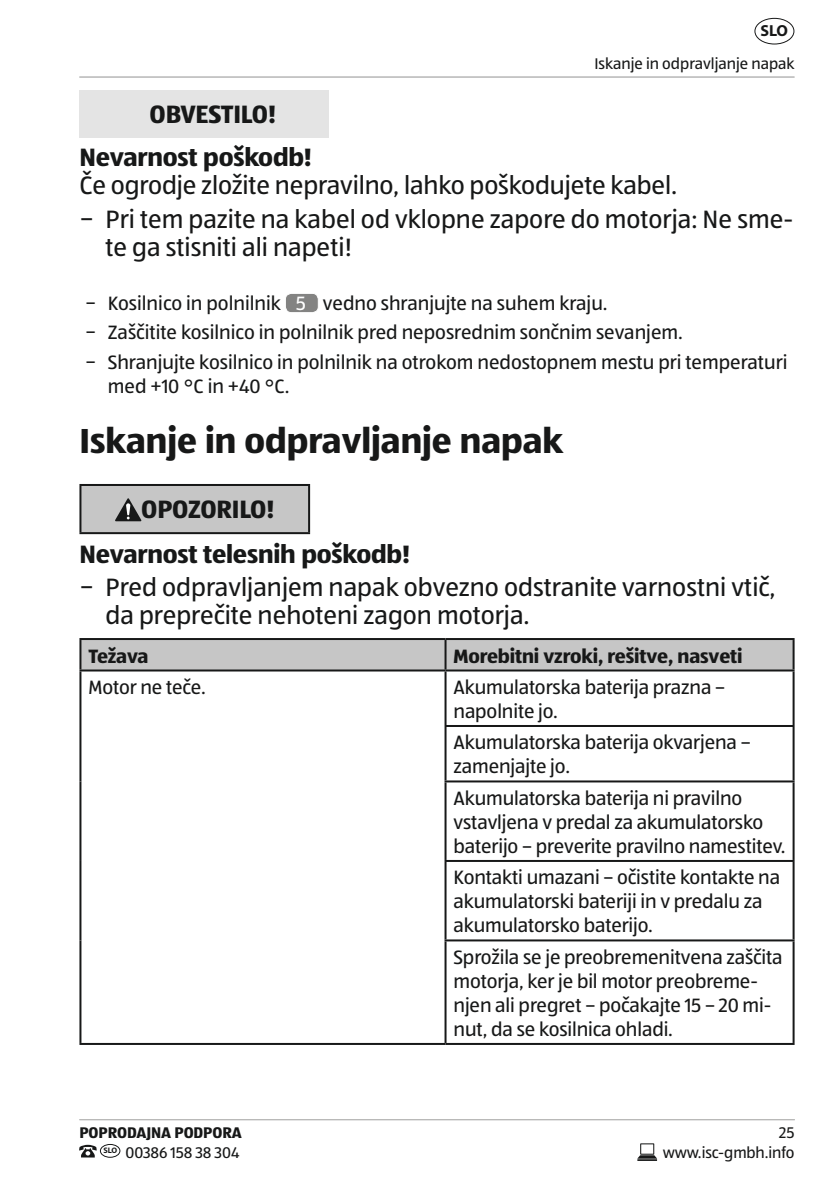
<style>
.page{position:relative;width:840px;height:1191px;background:#fff}
.page>*{position:absolute;margin:0;border:0;box-sizing:border-box;transform-origin:0 0}
.t1{font:700 36px "ALDISUEDOT";color:#171818}
.t2{font:26px/33.6px "ALDISUEDOT";color:#171818}
.t3{font:700 26px/43.4px "ALDISUEDOT";letter-spacing:-.005em;color:#171818}
.t4{font:20px/24px "ALDISUEDOT";letter-spacing:-.005em;color:#171818}
.t5{font:700 20px "ALDISUEDOT";letter-spacing:-.005em;color:#171818}
.t6{font:16px "ALDISUEDOT";letter-spacing:-.005em;color:#171818}
.t7{font:700 16px "ALDISUEDOT";letter-spacing:-.005em;color:#171818}
.t8{font:700 16px "Myriad Pro";color:#171818}
.s1{color:#fff}
</style>
<div class="page">
<hr style="left:79px;top:77px;width:715px;height:1px;background:#b7b7b6">
<hr style="left:79px;top:1119px;width:715px;height:1px;background:#b7b7b6">
<div style="left:754px;top:18px;width:40px;height:27px;border:1px solid #171818;border-radius:50%"></div>
<svg style="left:637px;top:1143px;width:19px;height:18px"></svg>
<svg style="left:79px;top:1144px;width:18px;height:13px"></svg>
<div style="left:100px;top:1144px;width:20px;height:13px;border:1px solid #171818;border-radius:50%"></div>
<div style="left:79px;top:91px;width:250px;height:47px;background:#e4e4e4"></div>
<div style="left:285px;top:293px;width:33px;height:20px;background:#838382;border-radius:6px"></div>
<div style="left:285px;top:293px;width:33px;height:20px;border:1px solid #fff;border-radius:6px"></div>
<div style="left:80px;top:485px;width:229px;height:48px;background:#c6c6c6"></div>
<hr style="left:79px;top:484px;width:231px;height:2px;background:#171818">
<hr style="left:79px;top:486px;width:2px;height:46px;background:#171818">
<hr style="left:308px;top:486px;width:2px;height:46px;background:#171818">
<hr style="left:79px;top:532px;width:231px;height:2px;background:#171818">
<svg style="left:115px;top:498px;width:26px;height:23px"></svg>
<div style="left:81px;top:640px;width:711px;height:29px;background:#c6c6c6"></div>
<hr style="left:79px;top:638px;width:366px;height:2px;background:#171818">
<hr style="left:79px;top:640px;width:2px;height:29px;background:#171818">
<hr style="left:445px;top:638px;width:349px;height:2px;background:#171818">
<hr style="left:444px;top:640px;width:2px;height:29px;background:#171818">
<hr style="left:792px;top:640px;width:2px;height:29px;background:#171818">
<hr style="left:79px;top:669px;width:366px;height:2px;background:#171818">
<hr style="left:79px;top:671px;width:2px;height:55px;background:#171818">
<hr style="left:445px;top:669px;width:349px;height:2px;background:#171818">
<hr style="left:444px;top:671px;width:2px;height:54px;background:#171818">
<hr style="left:792px;top:671px;width:2px;height:54px;background:#171818">
<hr style="left:79px;top:726px;width:2px;height:55px;background:#171818">
<hr style="left:444px;top:725px;width:350px;height:2px;background:#171818">
<hr style="left:444px;top:727px;width:2px;height:53px;background:#171818">
<hr style="left:792px;top:727px;width:2px;height:53px;background:#171818">
<hr style="left:79px;top:781px;width:2px;height:80px;background:#171818">
<hr style="left:444px;top:780px;width:350px;height:2px;background:#171818">
<hr style="left:444px;top:782px;width:2px;height:78px;background:#171818">
<hr style="left:792px;top:782px;width:2px;height:78px;background:#171818">
<hr style="left:79px;top:861px;width:2px;height:79px;background:#171818">
<hr style="left:444px;top:860px;width:350px;height:2px;background:#171818">
<hr style="left:444px;top:862px;width:2px;height:77px;background:#171818">
<hr style="left:792px;top:862px;width:2px;height:77px;background:#171818">
<hr style="left:79px;top:940px;width:2px;height:103px;background:#171818">
<hr style="left:444px;top:939px;width:350px;height:2px;background:#171818">
<hr style="left:444px;top:941px;width:2px;height:102px;background:#171818">
<hr style="left:792px;top:941px;width:2px;height:102px;background:#171818">
<hr style="left:79px;top:1043px;width:366px;height:2px;background:#171818">
<hr style="left:445px;top:1043px;width:349px;height:2px;background:#171818">
<p class="t8" style="left:760px;top:21px;width:29px">SLO</p>
<p class="t6" style="left:594px;top:53px;width:201px">Iskanje in odpravljanje napak</p>
<h2 class="t3" style="left:79px;top:92px;width:234px;text-indent:70px">OBVESTILO!<br>Nevarnost poškodb!</h2>
<h2 class="t2" style="left:79px;top:168px;width:715px">Če ogrodje zložite nepravilno, lahko poškodujete kabel.<br>− Pri tem pazite na kabel od vklopne zapore do motorja: Ne sme-</h2>
<h2 class="t2" style="left:105px;top:230px;width:248px">te ga stisniti ali napeti!</h2>
<p class="t4" style="left:85px;top:287px;width:703px;line-height:29.6px">− Kosilnico in polnilnik <span class="s1">5</span> vedno shranjujte na suhem kraju.<br>− Zaščitite kosilnico in polnilnik pred neposrednim sončnim sevanjem.<br>− Shranjujte kosilnico in polnilnik na otrokom nedostopnem mestu pri temperaturi</p>
<p class="t4" style="left:108px;top:374px;width:183px">med +10 °C in +40 °C.</p>
<h1 class="t1" style="left:79px;top:417px;width:485px">Iskanje in odpravljanje napak</h1>
<h2 class="t3" style="left:79px;top:486px;width:332px;line-height:44.8px;text-indent:62px">OPOZORILO!<br>Nevarnost telesnih poškodb!</h2>
<h2 class="t2" style="left:105px;top:573px;width:671px;line-height:28px;text-indent:-26px">− Pred odpravljanjem napak obvezno odstranite varnostni vtič, da preprečite nehoteni zagon motorja.</h2>
<p class="t5" style="left:88px;top:642px;width:61px">Težava</p>
<p class="t5" style="left:453px;top:642px;width:290px">Morebitni vzroki, rešitve, nasveti</p>
<p class="t4" style="left:88px;top:674px;width:119px">Motor ne teče.</p>
<p class="t4" style="left:453px;top:674px;width:273px">Akumulatorska baterija prazna – napolnite jo.</p>
<p class="t4" style="left:453px;top:730px;width:298px">Akumulatorska baterija okvarjena – zamenjajte jo.</p>
<p class="t4" style="left:453px;top:785px;width:333px">Akumulatorska baterija ni pravilno vstavljena v predal za akumulatorsko baterijo – preverite pravilno namestitev.</p>
<p class="t4" style="left:453px;top:865px;width:328px">Kontakti umazani – očistite kontakte na akumulatorski bateriji in v predalu za akumulatorsko baterijo.</p>
<p class="t4" style="left:453px;top:944px;width:330px">Sprožila se je preobremenitvena zaščita motorja, ker je bil motor preobreme&shy;njen ali pregret – počakajte 15 – 20 mi&shy;nut, da se kosilnica ohladi.</p>
<p class="t7" style="left:79px;top:1121px;width:164px">POPRODAJNA PODPORA</p>
<p class="t6" style="left:778px;top:1121px;width:17px">25</p>
<p class="t6" style="left:103px;top:1142px;width:137px"><sup>SLO</sup> 00386 158 38 304</p>
<p class="t6" style="left:662px;top:1142px;width:133px">www.isc-gmbh.info</p>
</div>
